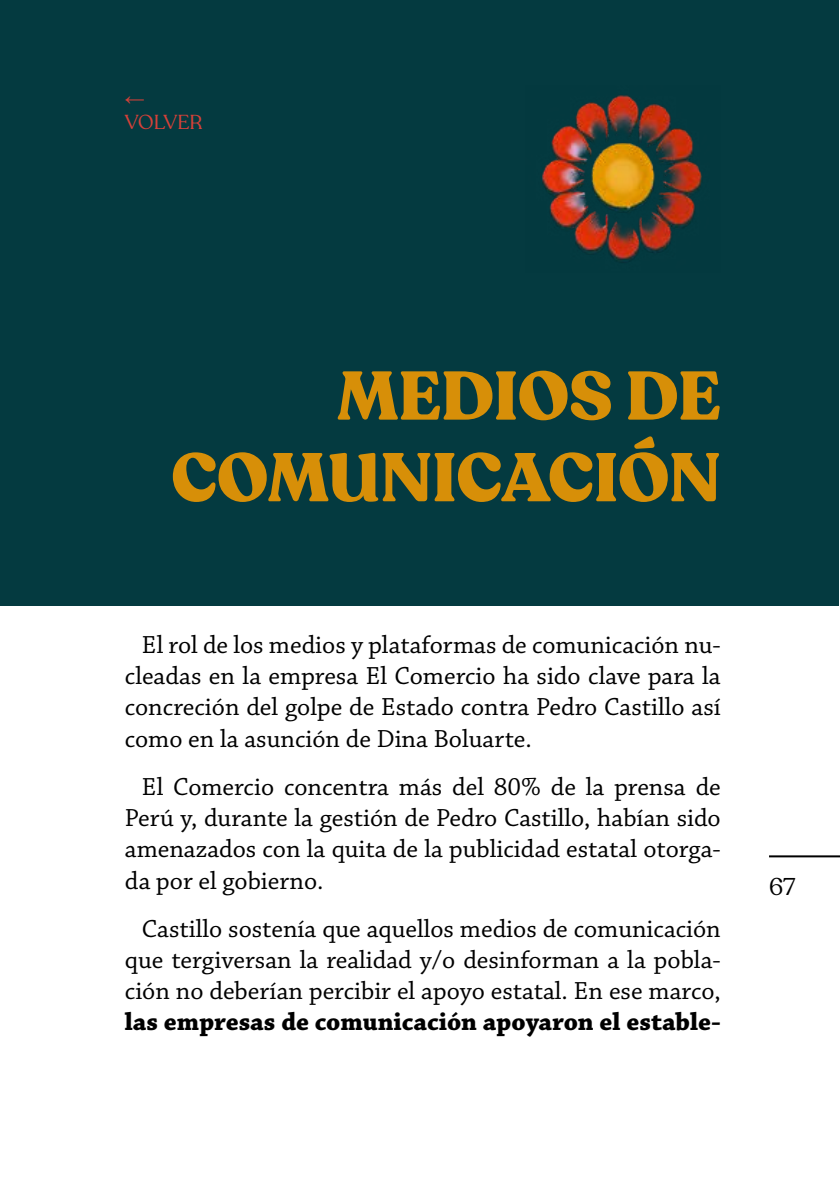
<style>
.page{position:relative;width:840px;height:1191px;background:#fff}
.page>*{position:absolute;margin:0;border:0;box-sizing:border-box;transform-origin:0 0}
.t1{font:900 68px/81.6px "Recoleta Alt";letter-spacing:-.005em;color:#d78f08;text-align:right}
.t2{font:26px/31.2px "Chaparral Pro";color:#000;text-align:justify}
.t3{font:700 26px "Chaparral Pro";color:#000}
.t4{font:24px "Recoleta Alt";color:#000}
.t5{font:20px "Recoleta Alt";color:#d64139}
.t6{font:italic 20px "Arial Narrow";color:#d64139}
</style>
<div class="page">
<hr style="left:768px;top:855px;width:71px;height:2px;background:#000">
<div style="left:0;top:0;width:838px;height:606px;background:#043a40"></div>
<img style="left:542px;top:95px;width:160px;height:166px">
<p class="t6" style="left:125px;top:84px;width:21px">←</p>
<p class="t5" style="left:125px;top:110px;width:79px">VOLVER</p>
<h1 class="t1" style="left:171px;top:357px;width:550px">MEDIOS DE<br>COMUNICACIÓN</h1>
<p class="t2" style="left:125px;top:630px;width:597px;text-indent:17px">El rol de los medios y plataformas de comunicación nu&shy;cleadas en la empresa El Comercio ha sido clave para la concreción del golpe de Estado contra Pedro Castillo así como en la asunción de Dina Boluarte.</p>
<p class="t2" style="left:125px;top:772px;width:597px;text-indent:17px">El Comercio concentra más del 80% de la prensa de Perú y, durante la gestión de Pedro Castillo, habían sido amenazados con la quita de la publicidad estatal otorga&shy;da por el gobierno.</p>
<p class="t2" style="left:125px;top:914px;width:597px;text-indent:17px">Castillo sostenía que aquellos medios de comunicación que tergiversan la realidad y/o desinforman a la pobla&shy;ción no deberían percibir el apoyo estatal. En ese marco,</p>
<p class="t3" style="left:125px;top:1006px;width:597px">las empresas de comunicación apoyaron el estable-</p>
<p class="t4" style="left:768px;top:871px;width:28px">67</p>
</div>
